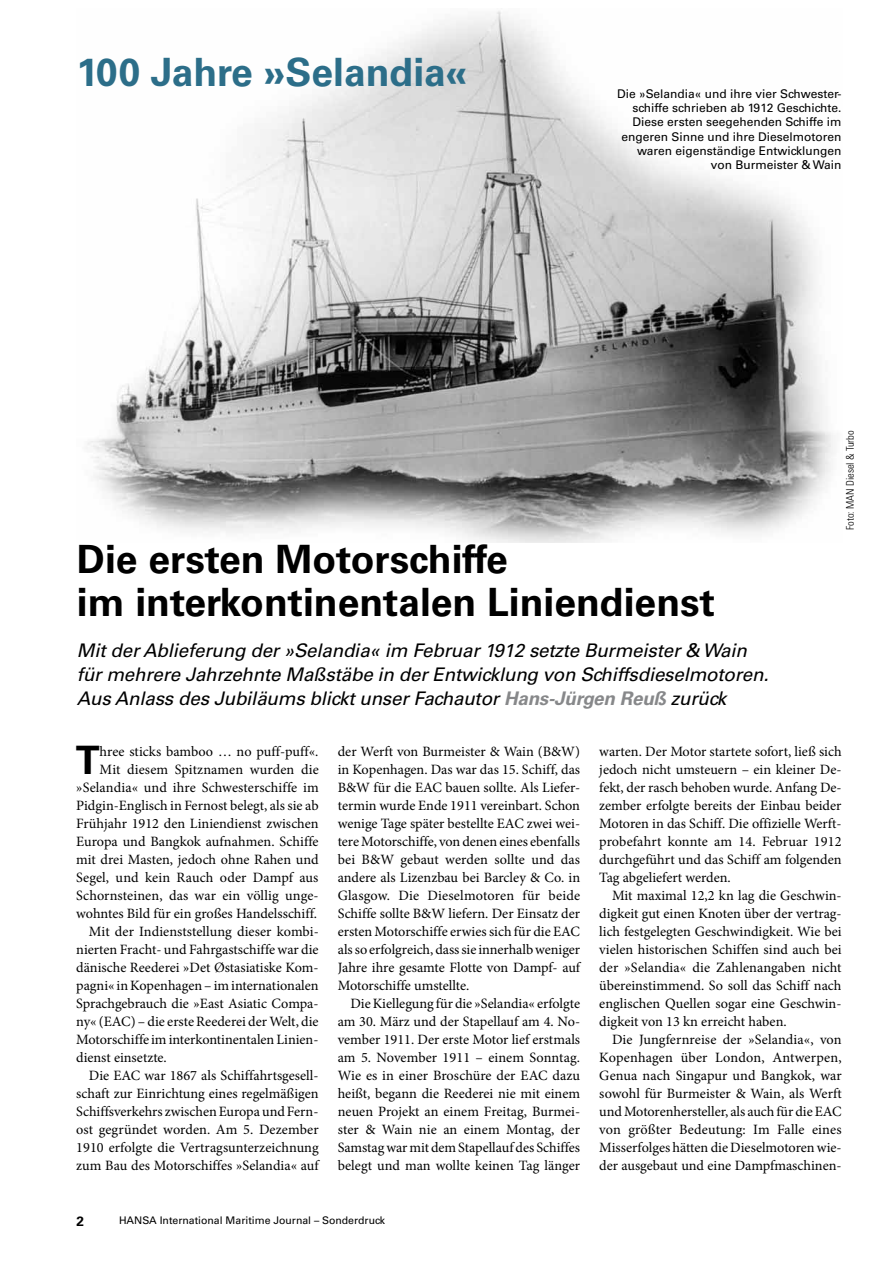
<style>
.page{position:relative;width:893px;height:1263px;background:#fff}
.page>*{position:absolute;margin:0;border:0;box-sizing:border-box;transform-origin:0 0}
.t1{font:700 39.15px "Univers LT Std";color:#000}
.t2{font:700 39px/43.5px "Univers LT Std";color:#000}
.t3{font:700 39px "Univers LT Std";color:#2c6e89}
.t4{font:italic 18.75px/24px "Univers LT Std";letter-spacing:-.01em;color:#000}
.t5{font:14.25px/18px "Minion Pro";color:#000;text-align:justify}
.t6{font:700 13.5px "Univers LT Std";color:#000}
.t7{font:12px/14.2px "Univers LT Std";color:#000;text-align:right}
.t8{font:10.5px "Univers LT Std";color:#000}
.t9{font:300 condensed 10.5px "Univers LT Std";color:#000}
.s1{font-weight:700;color:#87888a}
</style>
<div class="page">
<img style="left:87px;top:11px;width:747px;height:532px">
<h2 class="t3" style="left:77px;top:49px;width:393px">100 Jahre »Selandia«</h2>
<p class="t7" style="left:617px;top:87px;width:226px">Die »Selandia« und ihre vier Schwester&shy;schiffe schrieben ab 1912 Geschichte.<br>Diese ersten seegehenden Schiffe im engeren Sinne und ihre Dieselmotoren waren eigenständige Entwicklungen von Burmeister &amp; Wain</p>
<p class="t9" style="left:844px;top:530px;width:101px;rotate:-90deg">Foto: MAN Diesel &amp; Turbo</p>
<h2 class="t2" style="left:77px;top:537px;width:639px">Die ersten Motorschiffe<br>im interkontinentalen Liniendienst</h2>
<h3 class="t4" style="left:77px;top:639px;width:693px">Mit der Ablieferung der »Selandia« im Februar 1912 setzte Burmeister &amp; Wain für mehrere Jahrzehnte Maßstäbe in der Entwicklung von Schiffsdieselmotoren.<br>Aus Anlass des Jubiläums blickt unser Fachautor <span class="s1">Hans-Jürgen Reuß</span> zurück</h3>
<h1 class="t1" style="left:76px;top:737px;width:25px">T</h1>
<p class="t5" style="left:100px;top:743px;width:220px">hree sticks bamboo … no puff-puff«.</p>
<p class="t5" style="left:100px;top:761px;width:221px">Mit diesem Spitznamen wurden die</p>
<p class="t5" style="left:76px;top:779px;width:244px">»Selandia« und ihre Schwesterschiffe im</p>
<p class="t5" style="left:76px;top:797px;width:244px">Pidgin-Englisch in Fernost belegt, als sie ab</p>
<p class="t5" style="left:76px;top:815px;width:244px">Frühjahr 1912 den Liniendienst zwischen</p>
<p class="t5" style="left:76px;top:833px;width:244px">Europa und Bangkok aufnahmen. Schiffe</p>
<p class="t5" style="left:76px;top:851px;width:244px">mit drei Masten, jedoch ohne Rahen und</p>
<p class="t5" style="left:76px;top:869px;width:244px">Segel, und kein Rauch oder Dampf aus</p>
<p class="t5" style="left:76px;top:887px;width:244px">Schornsteinen, das war ein völlig unge-</p>
<p class="t5" style="left:76px;top:904px;width:242px">wohntes Bild für ein großes Handelsschiff.</p>
<p class="t5" style="left:89px;top:922px;width:231px">Mit der Indienststellung dieser kombi-</p>
<p class="t5" style="left:76px;top:940px;width:244px">nierten Fracht- und Fahrgastschiffe war die</p>
<p class="t5" style="left:76px;top:958px;width:244px">dänische Reederei »Det Østasiatiske Kom-</p>
<p class="t5" style="left:76px;top:976px;width:244px">pagni« in Kopenhagen – im internationalen</p>
<p class="t5" style="left:76px;top:994px;width:244px">Sprachgebrauch die »East Asiatic Compa-</p>
<p class="t5" style="left:76px;top:1012px;width:244px">ny« (EAC) – die erste Reederei der Welt, die</p>
<p class="t5" style="left:76px;top:1030px;width:244px">Motorschiffe im interkontinentalen Linien-</p>
<p class="t5" style="left:76px;top:1048px;width:92px">dienst einsetzte.</p>
<p class="t5" style="left:89px;top:1066px;width:231px">Die EAC war 1867 als Schiffahrtsgesell-</p>
<p class="t5" style="left:76px;top:1084px;width:244px">schaft zur Einrichtung eines regelmäßigen</p>
<p class="t5" style="left:76px;top:1102px;width:244px">Schiffsverkehrs zwischen Europa und Fern-</p>
<p class="t5" style="left:76px;top:1120px;width:244px">ost gegründet worden. Am 5. Dezember</p>
<p class="t5" style="left:76px;top:1138px;width:244px">1910 erfolgte die Vertragsunterzeichnung</p>
<p class="t5" style="left:76px;top:1156px;width:244px">zum Bau des Motorschiffes »Selandia« auf</p>
<p class="t5" style="left:338px;top:742px;width:244px">der Werft von Burmeister &amp; Wain (B&amp;W) in Kopenhagen. Das war das 15. Schiff, das B&amp;W für die EAC bauen sollte. Als Liefer&shy;termin wurde Ende 1911 vereinbart. Schon wenige Tage später bestellte EAC zwei wei&shy;tere Motorschiffe, von denen eines ebenfalls bei B&amp;W gebaut werden sollte und das andere als Lizenzbau bei Barcley &amp; Co. in Glasgow. Die Dieselmotoren für beide Schiffe sollte B&amp;W liefern. Der Einsatz der ersten Motorschiffe erwies sich für die EAC als so erfolgreich, dass sie innerhalb weniger Jahre ihre gesamte Flotte von Dampf- auf Motorschiffe umstellte.</p>
<p class="t5" style="left:338px;top:994px;width:244px;text-indent:13px">Die Kiellegung für die »Selandia« erfolgte am 30. März und der Stapellauf am 4. No&shy;vember 1911. Der erste Motor lief erstmals am 5. November 1911 – einem Sonntag.<br>Wie es in einer Broschüre der EAC dazu heißt, begann die Reederei nie mit einem neuen Projekt an einem Freitag, Burmei&shy;ster &amp; Wain nie an einem Montag, der Samstag war mit dem Stapellauf des Schiffes belegt und man wollte keinen Tag länger</p>
<p class="t6" style="left:77px;top:1213px;width:9px">2</p>
<p class="t8" style="left:119px;top:1214px;width:268px">HANSA International Maritime Journal – Sonderdruck</p>
<p class="t5" style="left:599px;top:742px;width:244px">warten. Der Motor startete sofort, ließ sich jedoch nicht umsteuern – ein kleiner De&shy;fekt, der rasch behoben wurde. Anfang De&shy;zember erfolgte bereits der Einbau beider Motoren in das Schiff. Die offizielle Werft&shy;probefahrt konnte am 14. Februar 1912 durchgeführt und das Schiff am folgenden Tag abgeliefert werden.</p>
<p class="t5" style="left:599px;top:886px;width:244px;text-indent:13px">Mit maximal 12,2 kn lag die Geschwin&shy;digkeit gut einen Knoten über der vertrag&shy;lich festgelegten Geschwindigkeit. Wie bei vielen historischen Schiffen sind auch bei der »Selandia« die Zahlenangaben nicht übereinstimmend. So soll das Schiff nach englischen Quellen sogar eine Geschwin&shy;digkeit von 13 kn erreicht haben.</p>
<p class="t5" style="left:599px;top:1030px;width:244px;text-indent:13px">Die Jungfernreise der »Selandia«, von Kopenhagen über London, Antwerpen, Genua nach Singapur und Bangkok, war sowohl für Burmeister &amp; Wain, als Werft und Motorenhersteller, als auch für die EAC von größter Bedeutung: Im Falle eines Misserfolges hätten die Dieselmotoren wie&shy;der ausgebaut und eine Dampfmaschinen-</p>
</div>
